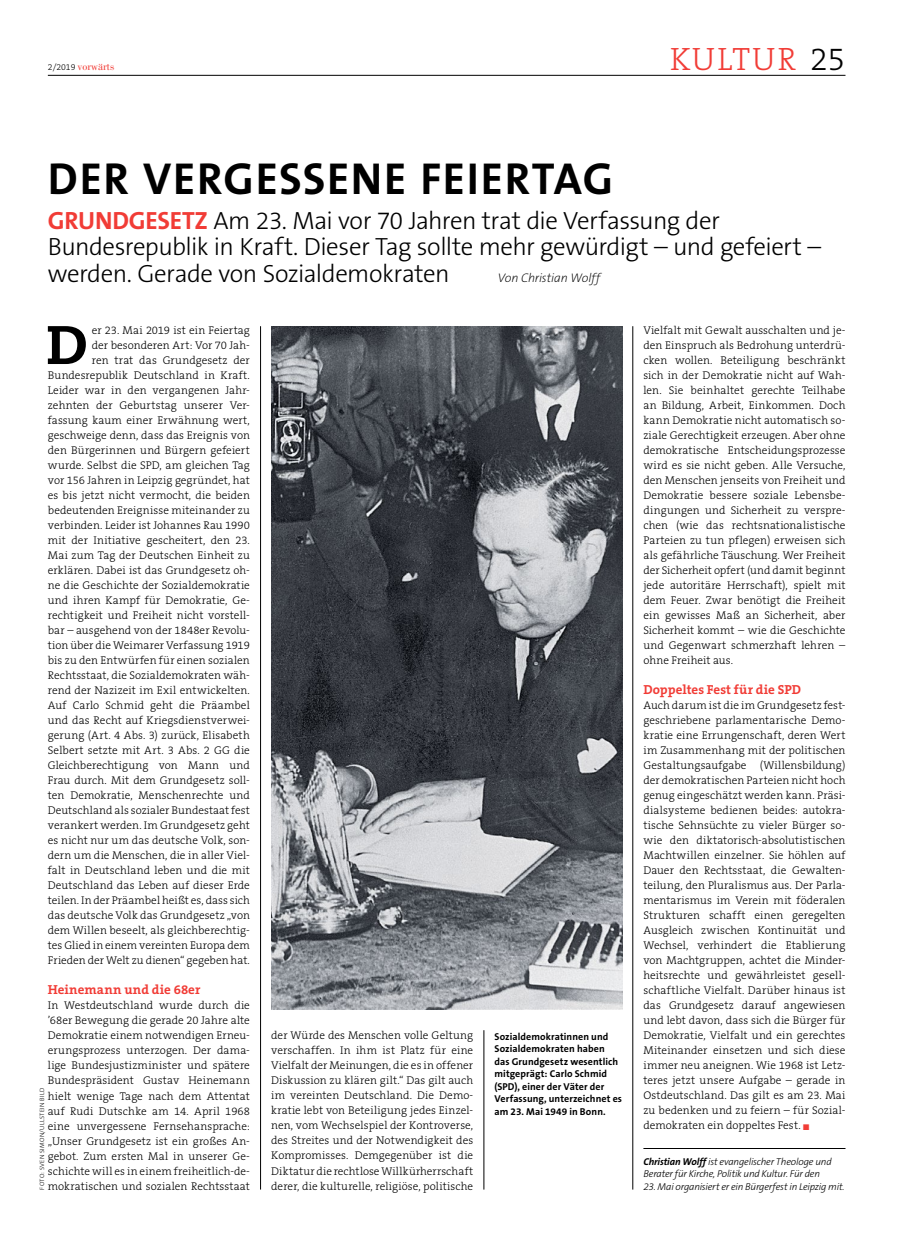
<style>
.page{position:relative;width:904px;height:1241px;background:#fff}
.page>*{position:absolute;margin:0;border:0;box-sizing:border-box;transform-origin:0 0}
.t1{font:800 54.12px "Caecilia";color:#000}
.t2{font:700 45px "The Sans B7";letter-spacing:.04em;color:#000}
.t3{font:300 32.5px "The Serif B3";letter-spacing:.04em;color:#f13c36}
.t4{font:300 25px/26.2px "The Sans B3";letter-spacing:-.02em;color:#000}
.t5{font:700 13.12px "The Serif B7";letter-spacing:.005em;color:#f13c36}
.t6{font:italic 200 12.5px "The Sans B2";letter-spacing:-.01em;color:#000}
.t7{font:300 11.25px/15px "The Serif B3";letter-spacing:.005em;color:#000;text-align:justify}
.t8{font:11.25px "Bodoni";color:#f13c36}
.t9{font:700 10px/12.5px "The Sans B7";letter-spacing:.01em;color:#000}
.t10{font:italic 300 10px/12.5px "The Sans B3";letter-spacing:-.02em;color:#000}
.t11{font:300 6.25px "The Sans B3";letter-spacing:.045em;color:#000}
.s1{font-family:"The Serif B3";font-weight:300;font-size:8.75px;color:#000}
.s2{color:#000}
.s3{font-family:"The Sans B7";font-weight:700;color:#f13c36}
.s4{color:#f13c36}
.s5{font-family:"The Sans B7";font-weight:700}
</style>
<div class="page">
<hr style="left:48px;top:75px;width:797px;height:1px;background:#000">
<img style="left:271px;top:326px;width:351px;height:683px">
<hr style="left:260px;top:326px;width:1px;height:863px;background:#000">
<hr style="left:483px;top:1030px;width:1px;height:159px;background:#000">
<hr style="left:632px;top:326px;width:1px;height:863px;background:#000">
<hr style="left:643px;top:1148px;width:202px;height:1px;background:#000">
<p class="t8" style="left:48px;top:60px;width:68px"><span class="s1">2/2019</span> vorwärts</p>
<h3 class="t3" style="left:670px;top:41px;width:177px">Kultur <span class="s2">25</span></h3>
<h2 class="t2" style="left:48px;top:154px;width:566px">DER VERGESSENE FEIERTAG</h2>
<h3 class="t4" style="left:48px;top:208px;width:774px"><span class="s3">GRUNDGESETZ</span> Am 23. Mai vor 70 Jahren trat die Verfassung der<br>Bundesrepublik in Kraft. Dieser Tag sollte mehr gewürdigt – und gefeiert – werden. Gerade von Sozialdemokraten</h3>
<p class="t6" style="left:498px;top:270px;width:104px">Von Christian Wolff</p>
<p class="t7" style="left:48px;top:323px;width:204px;text-align:right">er 23. Mai 2019 ist ein Feiertag<br>der besonderen Art: Vor 70 Jah-<br>ren trat das Grundgesetz der Bundesrepublik Deutschland in Kraft.<br>Leider war in den vergangenen Jahr&shy;zehnten der Geburtstag unserer Ver&shy;fassung kaum einer Erwähnung wert, geschweige denn, dass das Ereignis von den Bürgerinnen und Bürgern gefeiert wurde. Selbst die SPD, am gleichen Tag vor 156 Jahren in Leipzig gegründet, hat es bis jetzt nicht vermocht, die beiden bedeutenden Ereignisse miteinander zu verbinden. Leider ist Johannes Rau 1990 mit der Initiative gescheitert, den 23.<br>Mai zum Tag der Deutschen Einheit zu erklären. Dabei ist das Grundgesetz oh&shy;ne die Geschichte der Sozialdemokratie und ihren Kampf für Demokratie, Ge&shy;rechtigkeit und Freiheit nicht vorstell&shy;bar – ausgehend von der 1848er Revolu&shy;tion über die Weimarer Verfassung 1919 bis zu den Entwürfen für einen sozialen Rechtsstaat, die Sozialdemokraten wäh&shy;rend der Nazizeit im Exil entwickelten.<br>Auf Carlo Schmid geht die Präambel und das Recht auf Kriegsdienstverwei&shy;gerung (Art. 4 Abs. 3) zurück, Elisabeth Selbert setzte mit Art. 3 Abs. 2 GG die Gleichberechtigung von Mann und Frau durch. Mit dem Grundgesetz soll&shy;ten Demokratie, Menschenrechte und Deutschland als sozialer Bundestaat fest verankert werden. Im Grundgesetz geht es nicht nur um das deutsche Volk, son&shy;dern um die Menschen, die in aller Viel&shy;falt in Deutschland leben und die mit Deutschland das Leben auf dieser Erde teilen. In der Präambel heißt es, dass sich das deutsche Volk das Grundgesetz „von dem Willen beseelt, als gleichberechtig&shy;tes Glied in einem vereinten Europa dem Frieden der Welt zu dienen“ gegeben hat.</p>
<p class="t5" style="left:48px;top:982px;width:154px">Heinemann und die 68er</p>
<p class="t7" style="left:48px;top:998px;width:203px">In Westdeutschland wurde durch die ’68er Bewegung die gerade 20 Jahre alte Demokratie einem notwendigen Erneu&shy;erungsprozess unterzogen. Der dama&shy;lige Bundesjustizminister und spätere Bundespräsident Gustav Heinemann hielt wenige Tage nach dem Attentat auf Rudi Dutschke am 14. April 1968 eine unvergessene Fernsehansprache: „Unser Grundgesetz ist ein großes An&shy;gebot. Zum ersten Mal in unserer Ge&shy;schichte will es in einem freiheitlich-de&shy;mokratischen und sozialen Rechtsstaat</p>
<h1 class="t1" style="left:46px;top:311px;width:43px">D</h1>
<p class="t11" style="left:39px;top:1189px;width:103px;rotate:-90deg">FOTO: SVEN SIMON/ULLSTEIN BILD</p>
<p class="t7" style="left:271px;top:1028px;width:203px">der Würde des Menschen volle Geltung verschaffen. In ihm ist Platz für eine Vielfalt der Meinungen, die es in offener Diskussion zu klären gilt.“ Das gilt auch im vereinten Deutschland. Die Demo&shy;kratie lebt von Beteiligung jedes Einzel&shy;nen, vom Wechselspiel der Kontroverse, des Streites und der Notwendigkeit des Kompromisses. Demgegenüber ist die Diktatur die rechtlose Willkürherrschaft derer, die kulturelle, religiöse, politische</p>
<p class="t9" style="left:494px;top:1030px;width:129px">Sozialdemokratinnen und<br>Sozialdemokraten haben das Grundgesetz wesentlich mitgeprägt: Carlo Schmid (SPD), einer der Väter der<br>Verfassung, unterzeichnet es am 23. Mai 1949 in Bonn.</p>
<p class="t7" style="left:643px;top:323px;width:204px">Vielfalt mit Gewalt ausschalten und je&shy;den Einspruch als Bedrohung unterdrü&shy;cken wollen. Beteiligung beschränkt sich in der Demokratie nicht auf Wah&shy;len. Sie beinhaltet gerechte Teilhabe an Bildung, Arbeit, Einkommen. Doch kann Demokratie nicht automatisch so&shy;ziale Gerechtigkeit erzeugen. Aber ohne demokratische Entscheidungsprozesse wird es sie nicht geben. Alle Versuche, den Menschen jenseits von Freiheit und Demokratie bessere soziale Lebensbe&shy;dingungen und Sicherheit zu verspre&shy;chen (wie das rechtsnationalistische Parteien zu tun pflegen) erweisen sich als gefährliche Täuschung. Wer Freiheit der Sicherheit opfert (und damit beginnt jede autoritäre Herrschaft), spielt mit dem Feuer. Zwar benötigt die Freiheit ein gewisses Maß an Sicherheit, aber Sicherheit kommt – wie die Geschichte und Gegenwart schmerzhaft lehren – ohne Freiheit aus.</p>
<p class="t5" style="left:643px;top:682px;width:159px">Doppeltes Fest für die SPD</p>
<p class="t7" style="left:643px;top:698px;width:203px">Auch darum ist die im Grundgesetz fest&shy;geschriebene parlamentarische Demo&shy;kratie eine Errungenschaft, deren Wert im Zusammenhang mit der politischen Gestaltungsaufgabe (Willensbildung) der demokratischen Parteien nicht hoch genug eingeschätzt werden kann. Präsi&shy;dialsysteme bedienen beides: autokra&shy;tische Sehnsüchte zu vieler Bürger so&shy;wie den diktatorisch-absolutistischen Machtwillen einzelner. Sie höhlen auf Dauer den Rechtsstaat, die Gewalten&shy;teilung, den Pluralismus aus. Der Parla&shy;mentarismus im Verein mit föderalen Strukturen schafft einen geregelten Ausgleich zwischen Kontinuität und Wechsel, verhindert die Etablierung von Machtgruppen, achtet die Minder&shy;heitsrechte und gewährleistet gesell&shy;schaftliche Vielfalt. Darüber hinaus ist das Grundgesetz darauf angewiesen und lebt davon, dass sich die Bürger für Demokratie, Vielfalt und ein gerechtes Miteinander einsetzen und sich diese immer neu aneignen. Wie 1968 ist Letz&shy;teres jetzt unsere Aufgabe – gerade in Ostdeutschland. Das gilt es am 23. Mai zu bedenken und zu feiern – für Sozial&shy;demokraten ein doppeltes Fest. <span class="s4">■</span></p>
<p class="t10" style="left:643px;top:1154px;width:190px"><span class="s5">Christian Wolff</span> ist evangelischer Theologe und<br>Berater für Kirche, Politik und Kultur. Für den</p>
<p class="t10" style="left:643px;top:1179px;width:203px">23. Mai organisiert er ein Bürgerfest in Leipzig mit.</p>
</div>
